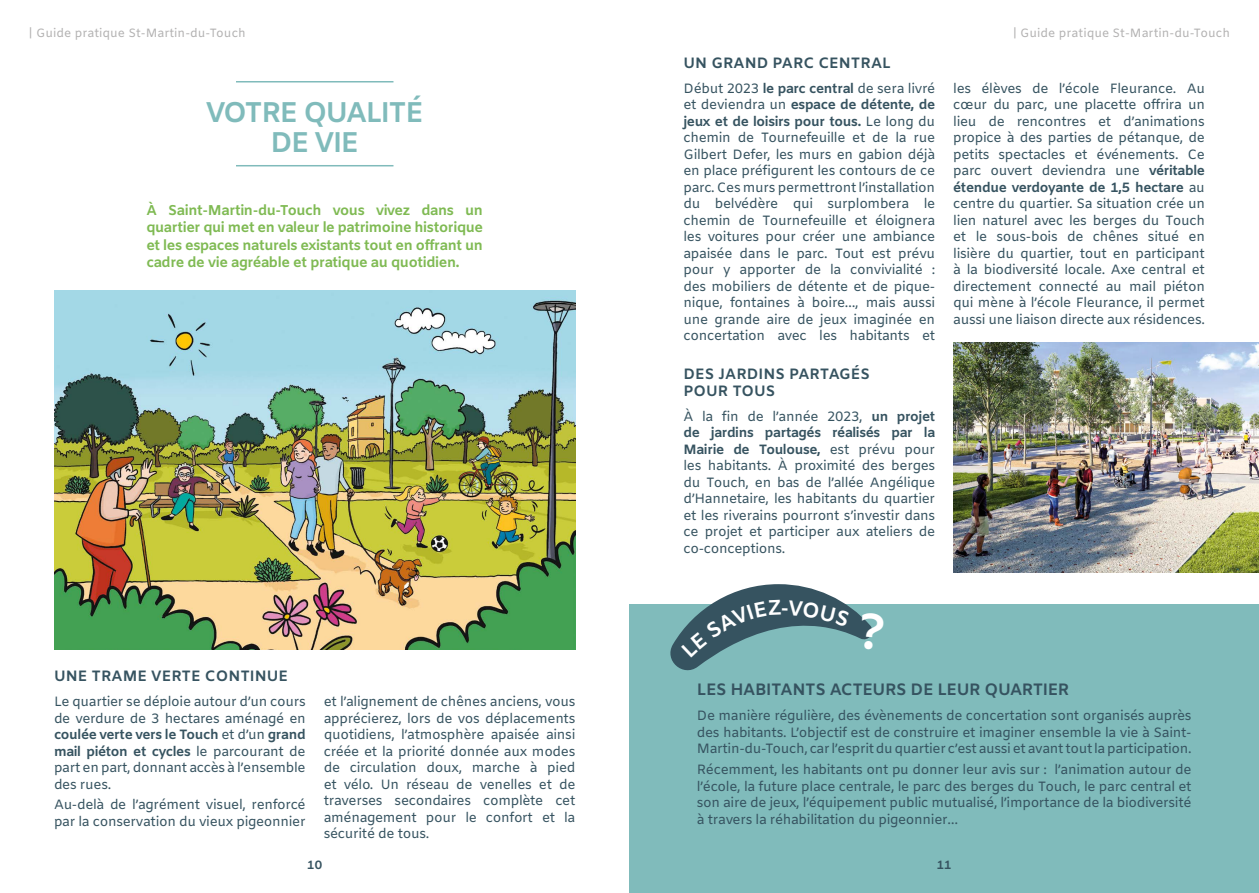
<style>
.page{position:relative;width:1259px;height:893px;background:#fff}
.page>*{position:absolute;margin:0;border:0;box-sizing:border-box;transform-origin:0 0}
.t1{font:700 28.5px/30px "Amiko";letter-spacing:-.05em;color:#80bbbb;text-align:center}
.t2{font:700 16.5px "Amiko";letter-spacing:-.025em;color:#365360}
.t3{font:700 15px/16.5px "Amiko";color:#365360}
.t4{font:700 14.25px/17.4px "Amiko";letter-spacing:-.025em;color:#7fba53;text-align:justify}
.t5{font:13.5px/16.5px "Amiko";letter-spacing:-.025em;color:#365360;text-align:justify}
.t6{font:12px "Amiko";color:#b3b2b2}
.t7{font:700 12px "Amiko";color:#365360}
.s1{font-weight:700}
</style>
<div class="page">
<hr style="left:236px;top:81px;width:157px;height:2px;background:#80bbbb">
<hr style="left:236px;top:165px;width:157px;height:1px;background:#80bbbb">
<img style="left:953px;top:343px;width:306px;height:229px">
<div style="left:630px;top:605px;width:629px;height:288px;background:#80bbbb"></div>
<img style="left:54px;top:291px;width:521px;height:359px">
<svg style="left:663px;top:584px;width:221px;height:87px"></svg>
<p class="t6" style="left:29px;top:26px;width:218px">| Guide pratique St-Martin-du-Touch</p>
<p class="t6" style="left:1013px;top:26px;width:218px">| Guide pratique St-Martin-du-Touch</p>
<h1 class="t1" style="left:206px;top:99px;width:219px">VOTRE QUALITÉ<br>DE VIE</h1>
<p class="t4" style="left:146px;top:203px;width:338px">À Saint-Martin-du-Touch vous vivez dans un quartier qui met en valeur le patrimoine historique et les espaces naturels existants tout en offrant un cadre de vie agréable et pratique au quotidien.</p>
<p class="t3" style="left:54px;top:669px;width:236px">UNE TRAME VERTE CONTINUE</p>
<p class="t5" style="left:54px;top:694px;width:253px">Le quartier se déploie autour d’un cours de verdure de 3 hectares aménagé en <span class="s1">coulée verte vers le Touch</span> et d’un <span class="s1">grand mail piéton et cycles</span> le parcourant de part en part, donnant accès à l’ensemble des rues.</p>
<p class="t5" style="left:54px;top:798px;width:253px">Au-delà de l’agrément visuel, renforcé par la conservation du vieux pigeonnier</p>
<p class="t5" style="left:324px;top:694px;width:253px">et l’alignement de chênes anciens, vous apprécierez, lors de vos déplacements quotidiens, l’atmosphère apaisée ainsi créée et la priorité donnée aux modes de circulation doux, marche à pied et vélo. Un réseau de venelles et de traverses secondaires complète cet aménagement pour le confort et la sécurité de tous.</p>
<p class="t3" style="left:683px;top:56px;width:209px">UN GRAND PARC CENTRAL</p>
<p class="t5" style="left:683px;top:81px;width:253px;text-align:left">Début 2023 <span class="s1">le parc central</span> de sera livré et deviendra un <span class="s1">espace de détente, de jeux et de loisirs pour tous.</span> Le long du chemin de Tournefeuille et de la rue Gilbert Defer, les murs en gabion déjà en place préfigurent les contours de ce parc. Ces murs permettront l’installation du belvédère qui surplombera le chemin de Tournefeuille et éloignera les voitures pour créer une ambiance apaisée dans le parc. Tout est prévu pour y apporter de la convivialité : des mobiliers de détente et de pique&shy;nique, fontaines à boire…, mais aussi une grande aire de jeux imaginée en concertation avec les habitants et</p>
<p class="t5" style="left:953px;top:81px;width:253px">les élèves de l’école Fleurance. Au cœur du parc, une placette offrira un lieu de rencontres et d’animations propice à des parties de pétanque, de petits spectacles et événements. Ce parc ouvert deviendra une <span class="s1">véritable étendue verdoyante de 1,5 hectare</span> au centre du quartier. Sa situation crée un lien naturel avec les berges du Touch et le sous-bois de chênes situé en lisière du quartier, tout en participant à la biodiversité locale. Axe central et directement connecté au mail piéton qui mène à l’école Fleurance, il permet aussi une liaison directe aux résidences.</p>
<p class="t3" style="left:683px;top:367px;width:188px">DES JARDINS PARTAGÉS<br>POUR TOUS</p>
<p class="t5" style="left:683px;top:409px;width:253px">À la fin de l’année 2023, <span class="s1">un projet de jardins partagés réalisés par la Mairie de Toulouse,</span> est prévu pour les habitants. À proximité des berges du Touch, en bas de l’allée Angélique d’Hannetaire, les habitants du quartier et les riverains pourront s’investir dans ce projet et participer aux ateliers de co-conceptions.</p>
<p class="t2" style="left:697px;top:680px;width:374px">LES HABITANTS ACTEURS DE LEUR QUARTIER</p>
<p class="t5" style="left:697px;top:709px;width:496px">De manière régulière, des évènements de concertation sont organisés auprès des habitants. L’objectif est de construire et imaginer ensemble la vie à Saint-Martin-du-Touch, car l’esprit du quartier c’est aussi et avant tout la participation.</p>
<p class="t5" style="left:697px;top:762px;width:496px">Récemment, les habitants ont pu donner leur avis sur : l’animation autour de l’école, la future place centrale, le parc des berges du Touch, le parc central et son aire de jeux, l’équipement public mutualisé, l’importance de la biodiversité à travers la réhabilitation du pigeonnier…</p>
<p class="t7" style="left:307px;top:857px;width:16px">10</p>
<p class="t7" style="left:936px;top:857px;width:16px">11</p>
</div>
